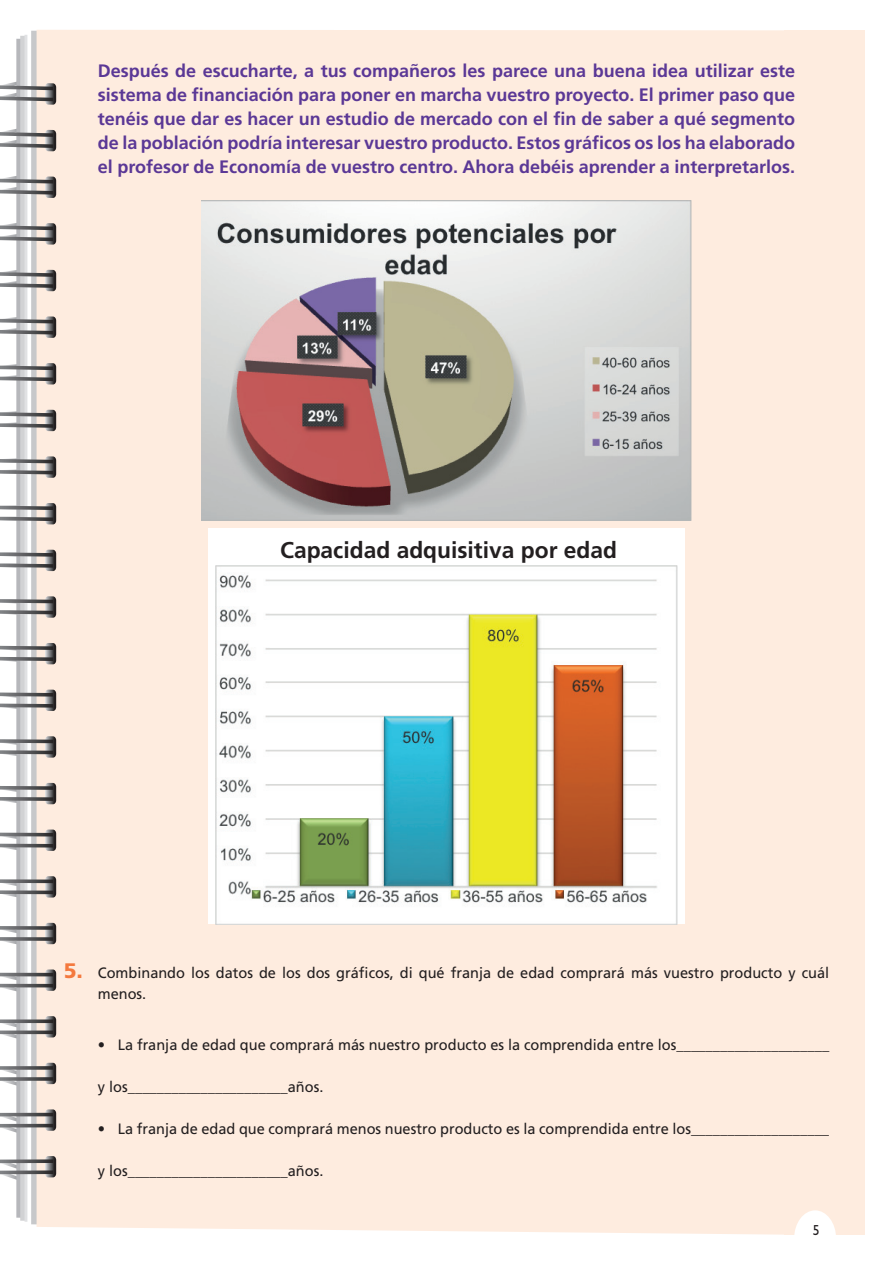
<style>
.page{position:relative;width:893px;height:1263px;background:#fff}
.page>*{position:absolute;margin:0;border:0;box-sizing:border-box;transform-origin:0 0}
.t1{font:700 22.8px "Frutiger LT Std";color:#231f20}
.t2{font:700 18px/24px "Frutiger LT Std";color:#5b3896;text-align:justify}
.t3{font:15px/21px "Frutiger LT Std";color:#231f20}
.t4{font:14.55px "Gill Sans Std";color:#231f20;scale:.93 1}
.s1{font-weight:900;font-size:21px;color:#f4793e}
</style>
<div class="page">
<div style="left:784px;top:30px;width:81px;height:1205px;background:#feecdf"></div>
<div style="left:37px;top:30px;width:747px;height:1205px;background:#feecdf"></div>
<svg style="left:5px;top:783px;width:51px;height:25px"></svg>
<svg style="left:0;top:969px;width:56px;height:31px"></svg>
<svg style="left:0;top:1016px;width:56px;height:32px"></svg>
<svg style="left:3px;top:1063px;width:53px;height:33px"></svg>
<svg style="left:0;top:1109px;width:56px;height:35px"></svg>
<svg style="left:0;top:1156px;width:56px;height:36px"></svg>
<svg style="left:0;top:73px;width:56px;height:32px"></svg>
<svg style="left:0;top:121px;width:56px;height:30px"></svg>
<svg style="left:0;top:169px;width:56px;height:29px"></svg>
<svg style="left:0;top:217px;width:56px;height:28px"></svg>
<svg style="left:0;top:265px;width:56px;height:26px"></svg>
<svg style="left:0;top:313px;width:56px;height:25px"></svg>
<svg style="left:0;top:361px;width:56px;height:24px"></svg>
<svg style="left:0;top:409px;width:56px;height:22px"></svg>
<svg style="left:0;top:456px;width:56px;height:22px"></svg>
<svg style="left:0;top:503px;width:56px;height:21px"></svg>
<svg style="left:0;top:550px;width:56px;height:21px"></svg>
<svg style="left:0;top:596px;width:56px;height:22px"></svg>
<svg style="left:0;top:643px;width:56px;height:21px"></svg>
<svg style="left:0;top:690px;width:56px;height:22px"></svg>
<svg style="left:0;top:736px;width:56px;height:24px"></svg>
<svg style="left:0;top:786px;width:53px;height:4px"></svg>
<svg style="left:0;top:797px;width:53px;height:4px"></svg>
<svg style="left:0;top:829px;width:56px;height:27px"></svg>
<svg style="left:0;top:844px;width:53px;height:3px"></svg>
<svg style="left:0;top:876px;width:56px;height:28px"></svg>
<svg style="left:0;top:923px;width:56px;height:29px"></svg>
<svg style="left:0;top:973px;width:53px;height:3px"></svg>
<svg style="left:0;top:984px;width:53px;height:3px"></svg>
<svg style="left:0;top:1019px;width:53px;height:4px"></svg>
<svg style="left:0;top:1030px;width:53px;height:4px"></svg>
<svg style="left:0;top:1066px;width:53px;height:4px"></svg>
<svg style="left:0;top:1077px;width:53px;height:4px"></svg>
<svg style="left:0;top:1113px;width:53px;height:3px"></svg>
<svg style="left:0;top:1124px;width:53px;height:3px"></svg>
<svg style="left:0;top:1159px;width:53px;height:4px"></svg>
<svg style="left:0;top:1170px;width:53px;height:4px"></svg>
<svg style="left:794px;top:1210px;width:42px;height:25px"></svg>
<img style="left:202px;top:201px;width:489px;height:319px">
<div style="left:208px;top:529px;width:477px;height:395px;background:#fff"></div>
<img style="left:216px;top:565px;width:461px;height:360px">
<p class="t2" style="left:98px;top:59px;width:699px">Después de escucharte, a tus compañeros les parece una buena idea utilizar este sistema de financiación para poner en marcha vuestro proyecto. El primer paso que tenéis que dar es hacer un estudio de mercado con el fin de saber a qué segmento de la población podría interesar vuestro producto. Estos gráficos os los ha elaborado el profesor de Economía de vuestro centro. Ahora debéis aprender a interpretarlos.</p>
<p class="t1" style="left:280px;top:536px;width:339px">Capacidad adquisitiva por edad</p>
<p class="t3" style="left:98px;top:962px;width:733px;text-indent:-34px"><span class="s1">5.</span> Combinando los datos de los dos gráficos, di qué franja de edad comprará más vuestro producto y cuál menos.</p>
<p class="t3" style="left:98px;top:1034px;width:733px">• La franja de edad que comprará más nuestro producto es la comprendida entre los_____________________</p>
<p class="t3" style="left:98px;top:1076px;width:227px">y los______________________años.</p>
<p class="t3" style="left:98px;top:1118px;width:733px">• La franja de edad que comprará menos nuestro producto es la comprendida entre los___________________</p>
<p class="t3" style="left:98px;top:1161px;width:227px">y los______________________años.</p>
<p class="t4" style="left:813px;top:1222px;width:9px">5</p>
</div>
